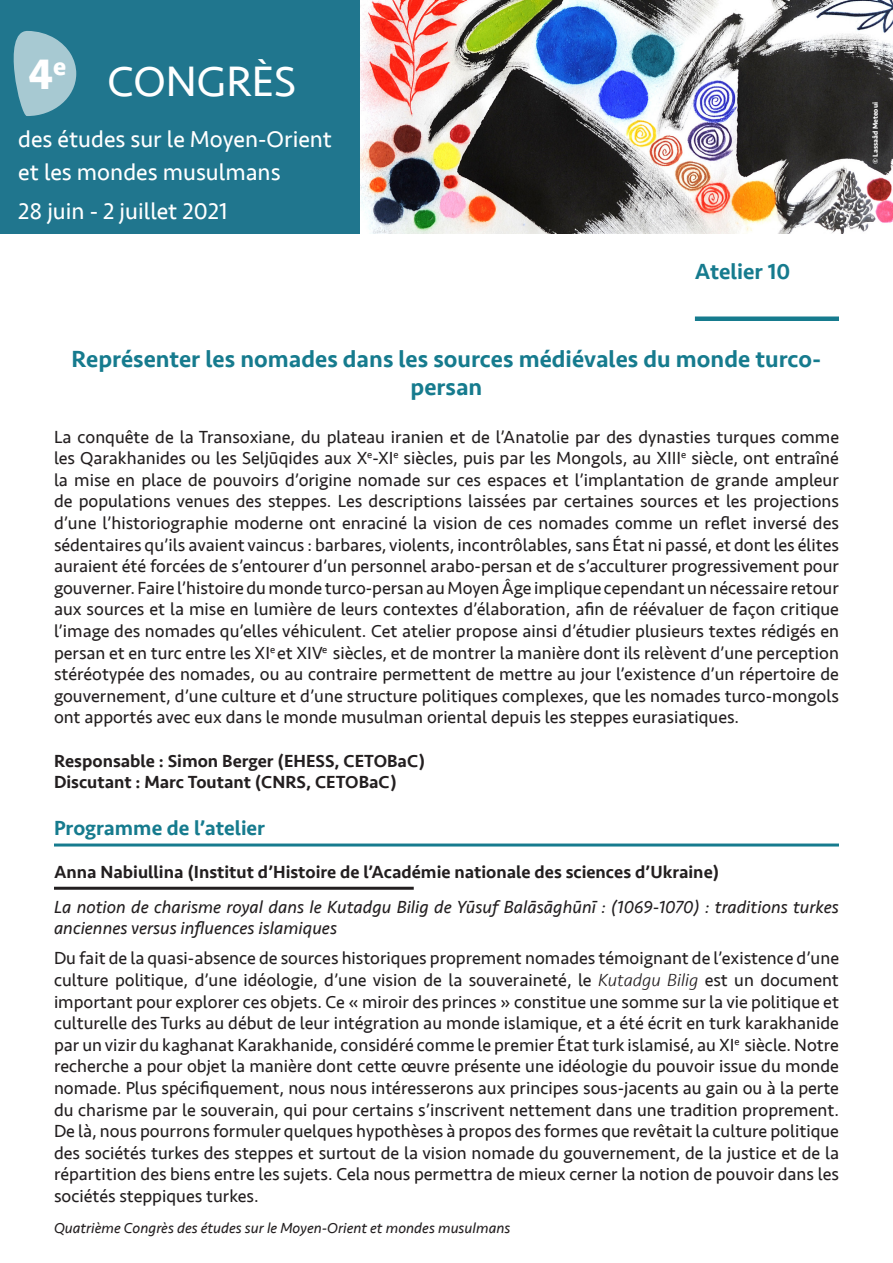
<style>
.page{position:relative;width:893px;height:1263px;background:#fff}
.page>*{position:absolute;margin:0;border:0;box-sizing:border-box;transform-origin:0 0}
.t1{font:43.8px "Seravek";color:#fff}
.t2{font:700 43.8px "Seravek";color:#fff}
.Titre_principal{font:500 24px/28.8px "Seravek";color:#167b8e;text-align:center}
.t3{font:23.7px/32.8px "Seravek";color:#fff}
.Atelier{font:500 22.5px "Seravek";color:#167b8e}
.Programme{font:500 21px "Seravek";color:#167b8e}
.Texte{font:18px/21.6px "Seravek";color:#231f20;text-align:justify}
.Titre_communication{font:italic 18px/21.6px "Seravek";color:#231f20}
.Intervenants{font:500 18px "Seravek";color:#231f20}
.Responsable_Discutan{font:500 18px "Seravek";color:#231f20}
.t4{font:italic 15px "Seravek";color:#231f20}
.t5{font:700 7.35px "Seravek";color:#fff}
.s1{font-weight:300;font-style:italic}
</style>
<div class="page">
<img style="left:360px;top:0;width:533px;height:234px">
<div style="left:0;top:0;width:360px;height:234px;background:#20768e"></div>
<svg style="left:13px;top:31px;width:63px;height:85px"></svg>
<div style="left:695px;top:316px;width:144px;height:5px;background:#167b8e"></div>
<hr style="left:54px;top:843px;width:785px;height:3px;background:#167b8e">
<hr style="left:54px;top:887px;width:360px;height:3px;background:#231f20">
<h1 class="t1" style="left:108px;top:48px;width:190px">CONGRÈS</h1>
<h3 class="t3" style="left:18px;top:123px;width:315px">des études sur le Moyen-Orient et les mondes musulmans</h3>
<h3 class="t3" style="left:18px;top:195px;width:211px">28 juin - 2 juillet 2021</h3>
<h1 class="t2" style="left:28px;top:39px;width:40px">4<sup>e</sup></h1>
<p class="Atelier" style="left:695px;top:257px;width:97px">Atelier 10</p>
<p class="Titre_principal" style="left:71px;top:344px;width:751px">Représenter les nomades dans les sources médiévales du monde turco&shy;persan</p>
<p class="Texte" style="left:54px;top:426px;width:787px">La conquête de la Transoxiane, du plateau iranien et de l’Anatolie par des dynasties turques comme les Qarakhanides ou les Seljūqides aux X<sup>e</sup>-XI<sup>e</sup> siècles, puis par les Mongols, au XIII<sup>e</sup> siècle, ont entraîné la mise en place de pouvoirs d’origine nomade sur ces espaces et l’implantation de grande ampleur de populations venues des steppes. Les descriptions laissées par certaines sources et les projections d’une l’historiographie moderne ont enraciné la vision de ces nomades comme un reflet inversé des sédentaires qu’ils avaient vaincus : barbares, violents, incontrôlables, sans État ni passé, et dont les élites auraient été forcées de s’entourer d’un personnel arabo-persan et de s’acculturer progressivement pour gouverner. Faire l’histoire du monde turco-persan au Moyen Âge implique cependant un nécessaire retour aux sources et la mise en lumière de leurs contextes d’élaboration, afin de réévaluer de façon critique l’image des nomades qu’elles véhiculent. Cet atelier propose ainsi d’étudier plusieurs textes rédigés en persan et en turc entre les XI<sup>e</sup> et XIV<sup>e</sup> siècles, et de montrer la manière dont ils relèvent d’une perception stéréotypée des nomades, ou au contraire permettent de mettre au jour l’existence d’un répertoire de gouvernement, d’une culture et d’une structure politiques complexes, que les nomades turco-mongols ont apportés avec eux dans le monde musulman oriental depuis les steppes eurasiatiques.</p>
<p class="Responsable_Discutan" style="left:54px;top:749px;width:373px">Responsable : Simon Berger (EHESS, CETOBaC)</p>
<p class="Responsable_Discutan" style="left:54px;top:771px;width:344px">Discutant : Marc Toutant (CNRS, CETOBaC)</p>
<p class="Programme" style="left:54px;top:815px;width:213px">Programme de l’atelier</p>
<p class="Intervenants" style="left:54px;top:861px;width:667px">Anna Nabiullina (Institut d’Histoire de l’Académie nationale des sciences d’Ukraine)</p>
<p class="Titre_communication" style="left:54px;top:895px;width:786px">La notion de charisme royal dans le Kutadgu Bilig de Yūsuf Balāsāghūnī : (1069-1070) : traditions turkes anciennes versus influences islamiques</p>
<p class="Texte" style="left:54px;top:947px;width:786px">Du fait de la quasi-absence de sources historiques proprement nomades témoignant de l’existence d’une culture politique, d’une idéologie, d’une vision de la souveraineté, le <span class="s1">Kutadgu Bilig</span> est un document important pour explorer ces objets. Ce « miroir des princes » constitue une somme sur la vie politique et culturelle des Turks au début de leur intégration au monde islamique, et a été écrit en turk karakhanide par un vizir du kaghanat Karakhanide, considéré comme le premier État turk islamisé, au XI<sup>e</sup> siècle. Notre recherche a pour objet la manière dont cette œuvre présente une idéologie du pouvoir issue du monde nomade. Plus spécifiquement, nous nous intéresserons aux principes sous-jacents au gain ou à la perte du charisme par le souverain, qui pour certains s’inscrivent nettement dans une tradition proprement.<br>De là, nous pourrons formuler quelques hypothèses à propos des formes que revêtait la culture politique des sociétés turkes des steppes et surtout de la vision nomade du gouvernement, de la justice et de la répartition des biens entre les sujets. Cela nous permettra de mieux cerner la notion de pouvoir dans les sociétés steppiques turkes.</p>
<p class="t4" style="left:54px;top:1216px;width:458px">Quatrième Congrès des études sur le Moyen-Orient et mondes musulmans</p>
<p class="t5" style="left:869px;top:164px;width:64px;rotate:-90deg">© Lassaâd Meteoui</p>
</div>
